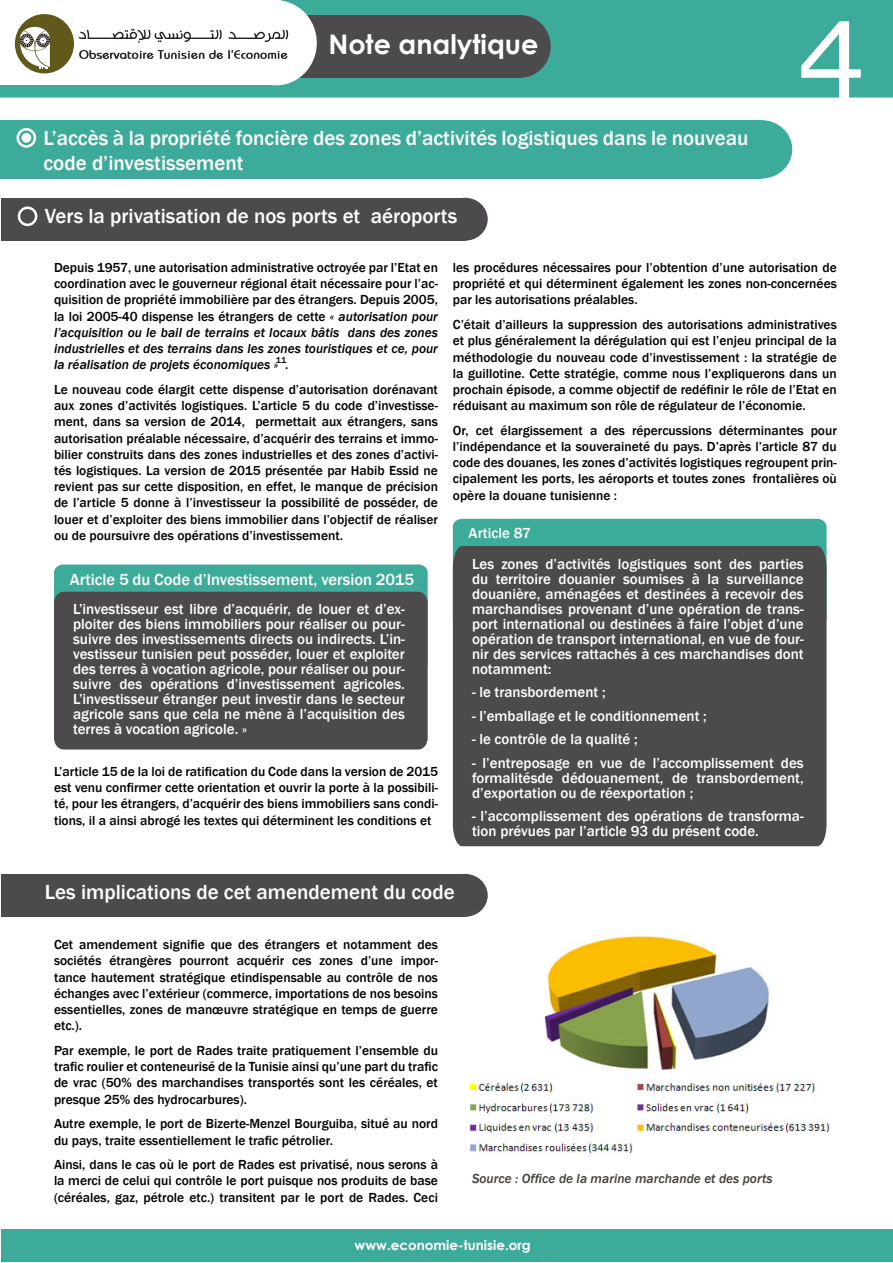
<style>
.page{position:relative;width:893px;height:1263px;background:#fff}
.page>*{position:absolute;margin:0;border:0;box-sizing:border-box;transform-origin:0 0}
.t1{font:108px "MS Reference Sans Serif";color:#fff}
.t2{font:700 27px "Century Gothic";color:#fff}
.t3{font:500 21px/25.2px "Franklin Gothic";color:#fffffe}
.t4{font:500 16.5px "Franklin Gothic";color:#fff}
.t5{font:500 15px/15px "Franklin Gothic";color:#fff;text-align:justify}
.t6{font:500 13.5px/16.2px "Franklin Gothic";color:#000;text-align:justify}
.t7{font:italic 500 13.5px "Franklin Gothic";color:#443f3a}
.t8{font:700 13.5px "Century Gothic";color:#fff}
.t9{font:500 9px "Franklin Gothic";color:#000}
.s1{font-style:italic}
</style>
<div class="page">
<div style="left:0;top:0;width:893px;height:98px;background:#3dab99"></div>
<div style="left:1px;top:1230px;width:891px;height:32px;background:#3dab99"></div>
<div style="left:490px;top:15px;width:61px;height:63px;background:#4d4a4d;border-radius:50%"></div>
<div style="left:292px;top:15px;width:229px;height:63px;background:#4d4a4d"></div>
<div style="left:235px;top:0;width:82px;height:85px;background:#fff;border-radius:50%"></div>
<div style="left:0;top:0;width:277px;height:85px;background:#fff"></div>
<div style="left:15px;top:14px;width:59px;height:59px;background:#61591c;border-radius:50%"></div>
<svg style="left:20px;top:27px;width:30px;height:42px"></svg>
<svg style="left:79px;top:29px;width:143px;height:14px"></svg>
<svg style="left:228px;top:30px;width:60px;height:12px"></svg>
<svg style="left:79px;top:50px;width:208px;height:9px"></svg>
<div style="left:730px;top:120px;width:62px;height:59px;background:#3dab99;border-radius:50%"></div>
<div style="left:0;top:120px;width:761px;height:59px;background:#3dab99"></div>
<svg style="left:17px;top:128px;width:19px;height:20px"></svg>
<div style="left:21px;top:133px;width:10px;height:10px;background:#fffeff;border-radius:50%"></div>
<div style="left:442px;top:198px;width:46px;height:43px;background:#4d4a4d;border-radius:50%"></div>
<div style="left:1px;top:198px;width:465px;height:43px;background:#4d4a4d"></div>
<svg style="left:18px;top:206px;width:19px;height:20px"></svg>
<svg style="left:54px;top:564px;width:374px;height:28px;background:#41ab9a"></svg>
<div style="left:453px;top:519px;width:373px;height:27px;background:#3dab99"></div>
<div style="left:54px;top:592px;width:374px;height:157px;background:#4d4a4d"></div>
<div style="left:453px;top:546px;width:373px;height:300px;background:#4d4a4d"></div>
<img style="left:470px;top:936px;width:360px;height:217px">
<div style="left:442px;top:874px;width:46px;height:43px;background:#4d4a4d;border-radius:50%"></div>
<div style="left:1px;top:874px;width:465px;height:43px;background:#4d4a4d"></div>
<h2 class="t2" style="left:328px;top:23px;width:212px">Note analytique</h2>
<h1 class="t1" style="left:797px;top:-9px;width:70px">4</h1>
<h3 class="t3" style="left:44px;top:125px;width:706px">L’accès à la propriété foncière des zones d’activités logistiques dans le nouveau code d’investissement</h3>
<h3 class="t3" style="left:45px;top:204px;width:414px">Vers la privatisation de nos ports et aéroports</h3>
<p class="t6" style="left:54px;top:260px;width:385px">Depuis 1957, une autorisation administrative octroyée par l’Etat en coordination avec le gouverneur régional était nécessaire pour l’ac&shy;quisition de propriété immobilière par des étrangers. Depuis 2005, la loi 2005-40 dispense les étrangers de cette <span class="s1">« autorisation pour l’acquisition ou le bail de terrains et locaux bâtis dans des zones industrielles et des terrains dans les zones touristiques et ce, pour la réalisation de projets économiques »</span> .</p>
<p class="t6" style="left:54px;top:381px;width:386px">Le nouveau code élargit cette dispense d’autorisation dorénavant aux zones d’activités logistiques. L’article 5 du code d’investisse&shy;ment, dans sa version de 2014, permettait aux étrangers, sans autorisation préalable nécessaire, d’acquérir des terrains et immo&shy;bilier construits dans des zones industrielles et des zones d’activi&shy;tés logistiques. La version de 2015 présentée par Habib Essid ne revient pas sur cette disposition, en effet, le manque de précision de l’article 5 donne à l’investisseur la possibilité de posséder, de louer et d’exploiter des biens immobilier dans l’objectif de réaliser ou de poursuivre des opérations d’investissement.</p>
<p class="t6" style="left:453px;top:260px;width:385px">les procédures nécessaires pour l’obtention d’une autorisation de propriété et qui déterminent également les zones non-concernées par les autorisations préalables.</p>
<p class="t6" style="left:453px;top:317px;width:385px">C’était d’ailleurs la suppression des autorisations administratives et plus généralement la dérégulation qui est l’enjeu principal de la méthodologie du nouveau code d’investissement : la stratégie de la guillotine. Cette stratégie, comme nous l’expliquerons dans un prochain épisode, a comme objectif de redéfinir le rôle de l’Etat en réduisant au maximum son rôle de régulateur de l’économie.</p>
<p class="t6" style="left:453px;top:422px;width:385px">Or, cet élargissement a des répercussions déterminantes pour l’indépendance et la souveraineté du pays. D’après l’article 87 du code des douanes, les zones d’activités logistiques regroupent prin&shy;cipalement les ports, les aéroports et toutes zones frontalières où opère la douane tunisienne :</p>
<p class="t9" style="left:276px;top:355px;width:12px">11</p>
<p class="t5" style="left:469px;top:525px;width:64px">Article 87</p>
<p class="t4" style="left:70px;top:569px;width:346px">Article 5 du Code d’Investissement, version 2015</p>
<p class="t5" style="left:73px;top:602px;width:333px">L’investisseur est libre d’acquérir, de louer et d’ex&shy;ploiter des biens immobiliers pour réaliser ou pour&shy;suivre des investissements directs ou indirects. L’in&shy;vestisseur tunisien peut posséder, louer et exploiter des terres à vocation agricole, pour réaliser ou pour&shy;suivre des opérations d’investissement agricoles.<br>L’investisseur étranger peut investir dans le secteur agricole sans que cela ne mène à l’acquisition des terres à vocation agricole. »</p>
<p class="t6" style="left:54px;top:763px;width:385px">L’article 15 de la loi de ratification du Code dans la version de 2015 est venu confirmer cette orientation et ouvrir la porte à la possibili&shy;té, pour les étrangers, d’acquérir des biens immobiliers sans condi&shy;tions, il a ainsi abrogé les textes qui déterminent les conditions et</p>
<p class="t5" style="left:472px;top:556px;width:333px">Les zones d’activités logistiques sont des parties du territoire douanier soumises à la surveillance douanière, aménagées et destinées à recevoir des marchandises provenant d’une opération de trans&shy;port international ou destinées à faire l’objet d’une opération de transport international, en vue de four&shy;nir des services rattachés à ces marchandises dont notamment:</p>
<p class="t5" style="left:472px;top:685px;width:135px">- le transbordement ;</p>
<p class="t5" style="left:472px;top:708px;width:236px">- l’emballage et le conditionnement ;</p>
<p class="t5" style="left:472px;top:732px;width:167px">- le contrôle de la qualité ;</p>
<p class="t5" style="left:472px;top:755px;width:333px">- l’entreposage en vue de l’accomplissement des formalitésde dédouanement, de transbordement, d’exportation ou de réexportation ;</p>
<p class="t5" style="left:472px;top:809px;width:333px">- l’accomplissement des opérations de transforma&shy;tion prévues par l’article 93 du présent code.</p>
<h3 class="t3" style="left:45px;top:880px;width:411px">Les implications de cet amendement du code</h3>
<p class="t6" style="left:54px;top:937px;width:385px">Cet amendement signifie que des étrangers et notamment des sociétés étrangères pourront acquérir ces zones d’une impor&shy;tance hautement stratégique etindispensable au contrôle de nos échanges avec l’extérieur (commerce, importations de nos besoins essentielles, zones de manœuvre stratégique en temps de guerre etc.).</p>
<p class="t6" style="left:54px;top:1042px;width:385px">Par exemple, le port de Rades traite pratiquement l’ensemble du trafic roulier et conteneurisé de la Tunisie ainsi qu’une part du trafic de vrac (50% des marchandises transportés sont les céréales, et presque 25% des hydrocarbures).</p>
<p class="t6" style="left:54px;top:1116px;width:385px">Autre exemple, le port de Bizerte-Menzel Bourguiba, situé au nord du pays, traite essentiellement le trafic pétrolier.</p>
<p class="t6" style="left:54px;top:1157px;width:385px">Ainsi, dans le cas où le port de Rades est privatisé, nous serons à la merci de celui qui contrôle le port puisque nos produits de base (céréales, gaz, pétrole etc.) transitent par le port de Rades. Ceci</p>
<p class="t7" style="left:472px;top:1170px;width:302px">Source : Office de la marine marchande et des ports</p>
<p class="t8" style="left:355px;top:1234px;width:178px">www.economie-tunisie.org</p>
</div>
